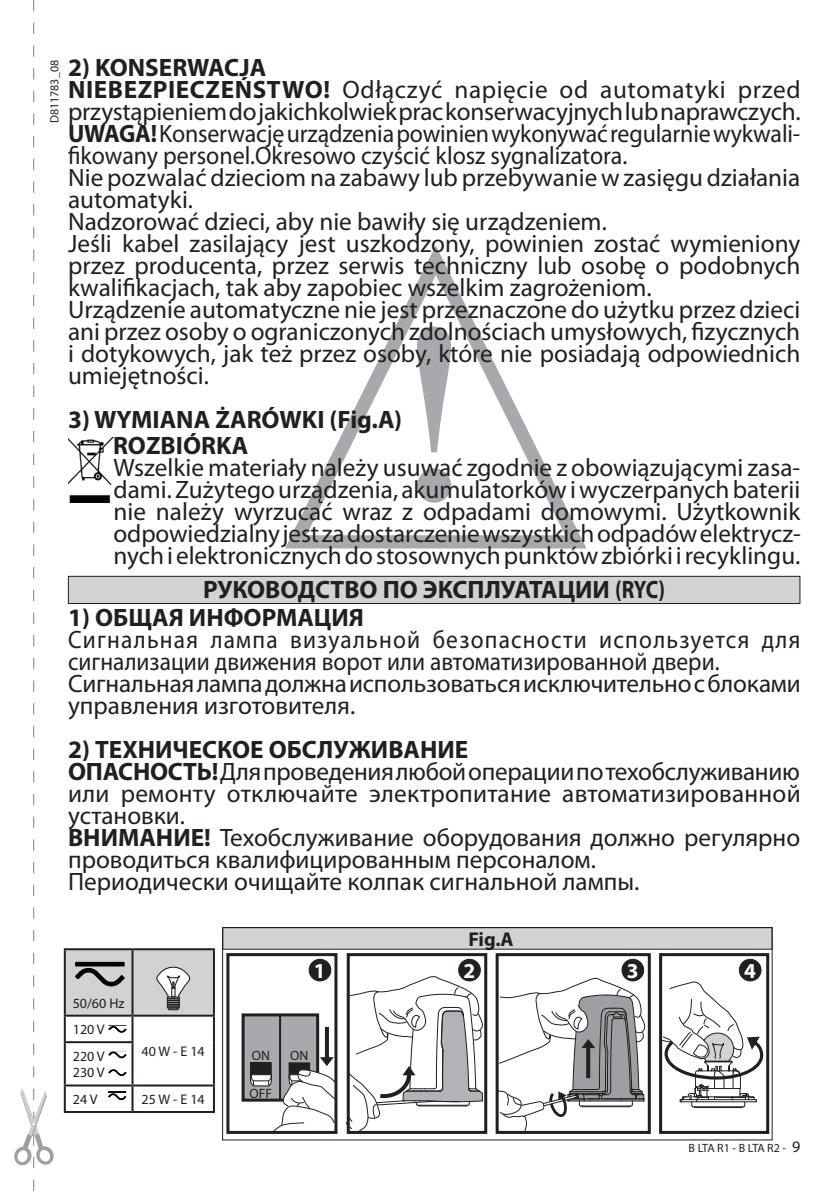
<style>
.page{position:relative;width:840px;height:1191px;background:#fff}
.page>*{position:absolute;margin:0;border:0;box-sizing:border-box;transform-origin:0 0}
.t1{font:25.2px/22px "Myriad Pro";color:#231f20}
.t2{font:25.2px/22px "Myriad Pro";color:#231f20;scale:.93 1}
.t3{font:700 25.2px/26px "Myriad Pro";color:#231f20}
.t4{font:700 21.4px "Myriad Pro";color:#fff}
.t5{font:700 20px "Myriad Pro";color:#231f20}
.t6{font:14px/16.8px "Myriad Pro";color:#231f20}
.t7{font:13.4px "Myriad Pro";color:#231f20}
.t8{font:12px "Myriad Pro";letter-spacing:-.075em;color:#231f20}
.t9{font:12px "Myriad Pro";color:#231f20}
.s1{font-weight:700}
.s2{font-size:16px}
</style>
<div class="page">
<svg style="left:285px;top:245px;width:302px;height:304px"></svg>
<svg style="left:417px;top:326px;width:34px;height:176px"></svg>
<div style="left:346px;top:953px;width:141px;height:181px;border:3px solid #231f20"></div>
<div style="left:495px;top:953px;width:155px;height:181px;border:3px solid #231f20"></div>
<div style="left:658px;top:953px;width:110px;height:181px;border:3px solid #231f20"></div>
<div style="left:458px;top:959px;width:22px;height:22px;background:#231f20;border-radius:50%"></div>
<div style="left:458px;top:959px;width:22px;height:22px;border:1px solid #231f20;border-radius:50%"></div>
<div style="left:621px;top:959px;width:22px;height:22px;background:#231f20;border-radius:50%"></div>
<div style="left:621px;top:959px;width:22px;height:22px;border:1px solid #231f20;border-radius:50%"></div>
<div style="left:739px;top:959px;width:21px;height:22px;background:#231f20;border-radius:50%"></div>
<div style="left:738px;top:959px;width:22px;height:22px;border:1px solid #231f20;border-radius:50%"></div>
<svg style="left:226px;top:953px;width:112px;height:181px"></svg>
<svg style="left:345px;top:976px;width:138px;height:157px"></svg>
<hr style="left:694px;top:1107px;width:47px;height:1px;background:#231f20">
<svg style="left:495px;top:977px;width:150px;height:157px"></svg>
<svg style="left:659px;top:981px;width:107px;height:126px"></svg>
<div style="left:223px;top:927px;width:548px;height:22px;background:#d1d2d4"></div>
<div style="left:222px;top:927px;width:550px;height:213px;border:1px solid #231f20"></div>
<hr style="left:64px;top:950px;width:2px;height:64px;background:#231f20">
<hr style="left:213px;top:950px;width:2px;height:64px;background:#231f20">
<hr style="left:64px;top:1016px;width:2px;height:25px;background:#231f20">
<hr style="left:131px;top:1016px;width:2px;height:25px;background:#231f20">
<hr style="left:213px;top:1016px;width:2px;height:26px;background:#231f20">
<hr style="left:64px;top:1043px;width:2px;height:41px;background:#231f20">
<hr style="left:131px;top:1043px;width:2px;height:41px;background:#231f20">
<hr style="left:213px;top:1042px;width:2px;height:42px;background:#231f20">
<hr style="left:64px;top:1084px;width:68px;height:2px;background:#231f20">
<hr style="left:64px;top:1086px;width:2px;height:25px;background:#231f20">
<hr style="left:132px;top:1084px;width:83px;height:2px;background:#231f20">
<hr style="left:131px;top:1086px;width:2px;height:25px;background:#231f20">
<hr style="left:213px;top:1086px;width:2px;height:25px;background:#231f20">
<hr style="left:64px;top:1111px;width:68px;height:2px;background:#231f20">
<hr style="left:132px;top:1111px;width:83px;height:2px;background:#231f20">
<hr style="left:64px;top:1014px;width:68px;height:2px;background:#231f20">
<hr style="left:132px;top:1014px;width:83px;height:2px;background:#231f20">
<hr style="left:64px;top:1041px;width:69px;height:2px;background:#231f20">
<hr style="left:64px;top:948px;width:68px;height:2px;background:#231f20">
<hr style="left:132px;top:948px;width:83px;height:2px;background:#231f20">
<svg style="left:108px;top:1051px;width:19px;height:7px"></svg>
<svg style="left:108px;top:1025px;width:19px;height:7px"></svg>
<svg style="left:108px;top:1069px;width:19px;height:7px"></svg>
<svg style="left:108px;top:1091px;width:19px;height:9px"></svg>
<svg style="left:65px;top:949px;width:149px;height:66px;background:#bcbdbe"></svg>
<hr style="left:76px;top:963px;width:47px;height:2px;background:#000">
<img style="left:68px;top:437px;width:45px;height:65px">
<div style="left:68px;top:576px;width:731px;height:27px;background:#d1d2d4"></div>
<div style="left:68px;top:576px;width:731px;height:28px;border:1px solid #231f20"></div>
<svg style="left:14px;top:0;width:40px;height:1191px"></svg>
<p class="t9" style="left:47px;top:123px;width:65px;rotate:-90deg">D811783_08</p>
<p class="t1" style="left:68px;top:56px;width:733px"><span class="s1">2) KONSERWACJA<br>NIEBEZPIECZEŃSTWO!</span> Odłączyć napięcie od automatyki przed przystąpieniem do jakichkolwiek prac konserwacyjnych lub naprawczych.<br><span class="s1">UWAGA!</span> Konserwację urządzenia powinien wykonywać regularnie wykwali&shy;fikowany personel.Okresowo czyścić klosz sygnalizatora.<br>Nie pozwalać dzieciom na zabawy lub przebywanie w zasięgu działania automatyki.<br>Nadzorować dzieci, aby nie bawiły się urządzeniem.<br>Jeśli kabel zasilający jest uszkodzony, powinien zostać wymieniony przez producenta, przez serwis techniczny lub osobę o podobnych kwalifikacjach, tak aby zapobiec wszelkim zagrożeniom.<br>Urządzenie automatyczne nie jest przeznaczone do użytku przez dzieci ani przez osoby o ograniczonych zdolnościach umysłowych, fizycznych i dotykowych, jak też przez osoby, które nie posiadają odpowiednich umiejętności.</p>
<p class="t3" style="left:113px;top:405px;width:290px;text-indent:-45px">3) WYMIANA ŻARÓWKI (Fig.A)<br>ROZBIÓRKA</p>
<p class="t1" style="left:113px;top:456px;width:688px;text-align:justify">Wszelkie materiały należy usuwać zgodnie z obowiązującymi zasa&shy;dami. Zużytego urządzenia, akumulatorków i wyczerpanych baterii nie należy wyrzucać wraz z odpadami domowymi. Użytkownik odpowiedzialny jest za dostarczenie wszystkich odpadów elektrycz&shy;nych i elektronicznych do stosownych punktów zbiórki i recyklingu.</p>
<p class="t3" style="left:203px;top:576px;width:463px">РУКОВОДСТВО ПО ЭКСПЛУАТАЦИИ (RYC)</p>
<p class="t3" style="left:68px;top:603px;width:297px">1) ОБЩАЯ ИНФОРМАЦИЯ</p>
<p class="t2" style="left:68px;top:628px;width:789px">Сигнальная лампа визуальной безопасности используется для сигнализации движения ворот или автоматизированной двери.<br>Сигнальная лампа должна использоваться исключительно с блоками управления изготовителя.</p>
<p class="t1" style="left:68px;top:738px;width:733px"><span class="s1">2) ТЕХНИЧЕСКОЕ ОБСЛУЖИВАНИЕ<br>ОПАСНОСТЬ!</span> Для проведения любой операции по техобслуживанию или ремонту отключайте электропитание автоматизированной установки.<br><span class="s1">ВНИМАНИЕ!</span> Техобслуживание оборудования должно регулярно проводиться квалифицированным персоналом.<br>Периодически очищайте колпак сигнальной лампы.</p>
<p class="t6" style="left:73px;top:994px;width:53px">50/60 Hz</p>
<p class="t6" style="left:73px;top:1020px;width:33px">120 V</p>
<p class="t6" style="left:141px;top:1042px;width:65px">40 W - E 14</p>
<p class="t6" style="left:73px;top:1047px;width:33px">220 V<br>230 V</p>
<p class="t6" style="left:73px;top:1090px;width:26px">24 V</p>
<p class="t6" style="left:141px;top:1090px;width:65px">25 W - E 14</p>
<p class="t5" style="left:468px;top:925px;width:47px">Fig.A</p>
<p class="t4" style="left:314px;top:956px;width:13px">1</p>
<p class="t4" style="left:463px;top:956px;width:13px">2</p>
<p class="t4" style="left:626px;top:956px;width:13px">3</p>
<p class="t4" style="left:743px;top:956px;width:13px">4</p>
<p class="t7" style="left:252px;top:1047px;width:20px">ON</p>
<p class="t7" style="left:249px;top:1084px;width:24px">OFF</p>
<p class="t7" style="left:290px;top:1047px;width:20px">ON</p>
<p class="t8" style="left:688px;top:1140px;width:113px">B LTA R1 - B LTA R2 - <span class="s2">9</span></p>
</div>
